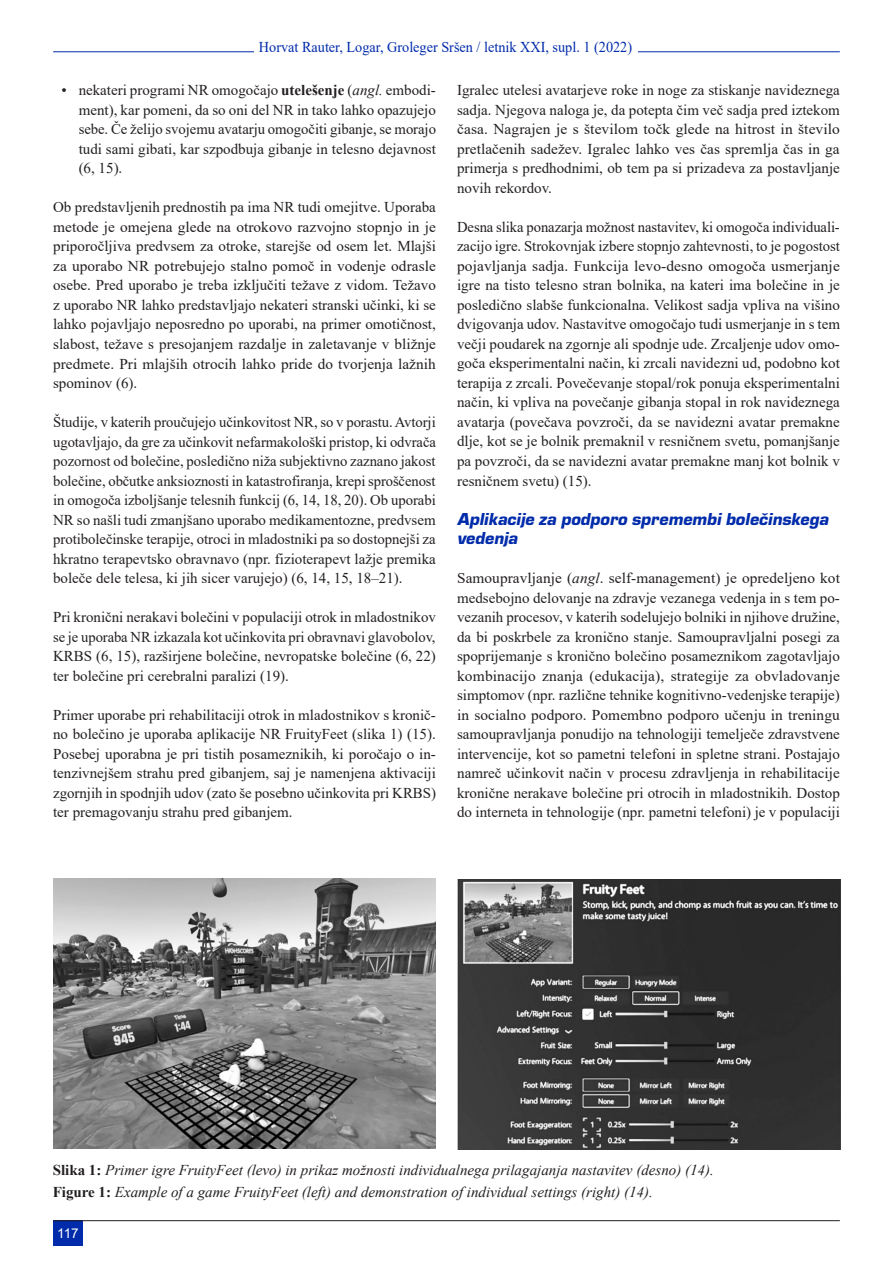
<style>
.page{position:relative;width:893px;height:1263px;background:#fff}
.page>*{position:absolute;margin:0;border:0;box-sizing:border-box;transform-origin:0 0}
.t1{font:italic 18px/19.5px "Eurostile TEE Blac";color:#002baa}
.t2{font:15px/19.5px "Times New Roman";color:#231f20;text-align:justify}
.t3{font:italic 15px/22.2px "Times New Roman";color:#231f20}
.t4{font:15px "Times New Roman";color:#002baa;scale:.95 1}
.t5{font:13.5px "Arial";color:#fff}
.s1{font-weight:700}
.s2{font-style:italic}
.s3{font-weight:700;font-style:normal}
</style>
<div class="page">
<img style="left:53px;top:878px;width:382px;height:270px">
<img style="left:458px;top:880px;width:382px;height:270px">
<hr style="left:53px;top:52px;width:787px;height:1px;background:#002baa">
<div style="left:254px;top:31px;width:383px;height:26px;background:#fff"></div>
<div style="left:53px;top:1220px;width:30px;height:26px;background:#002baa"></div>
<hr style="left:53px;top:1220px;width:787px;height:1px;background:#231f20">
<p class="t4" style="left:259px;top:37px;width:394px">Horvat Rauter, Logar, Groleger Sršen / letnik XXI, supl. 1 (2022)</p>
<p class="t2" style="left:79px;top:80px;width:359px;text-indent:-17px">• nekateri programi NR omogočajo <span class="s1">utelešenje</span> (<span class="s2">angl.</span> embodi&shy;ment), kar pomeni, da so oni del NR in tako lahko opazujejo sebe. Če želijo svojemu avatarju omogočiti gibanje, se morajo tudi sami gibati, kar szpodbuja gibanje in telesno dejavnost (6, 15).</p>
<p class="t2" style="left:53px;top:197px;width:384px">Ob predstavljenih prednostih pa ima NR tudi omejitve. Uporaba metode je omejena glede na otrokovo razvojno stopnjo in je priporočljiva predvsem za otroke, starejše od osem let. Mlajši za uporabo NR potrebujejo stalno pomoč in vodenje odrasle osebe. Pred uporabo je treba izključiti težave z vidom. Težavo z uporabo NR lahko predstavljajo nekateri stranski učinki, ki se lahko pojavljajo neposredno po uporabi, na primer omotičnost, slabost, težave s presojanjem razdalje in zaletavanje v bližnje predmete. Pri mlajših otrocih lahko pride do tvorjenja lažnih spominov (6).</p>
<p class="t2" style="left:53px;top:412px;width:384px">Študije, v katerih proučujejo učinkovitost NR, so v porastu. Avtorji ugotavljajo, da gre za učinkovit nefarmakološki pristop, ki odvrača pozornost od bolečine, posledično niža subjektivno zaznano jakost bolečine, občutke anksioznosti in katastrofiranja, krepi sproščenost in omogoča izboljšanje telesnih funkcij (6, 14, 18, 20). Ob uporabi NR so našli tudi zmanjšano uporabo medikamentozne, predvsem protibolečinske terapije, otroci in mladostniki pa so dostopnejši za hkratno terapevtsko obravnavo (npr. fizioterapevt lažje premika boleče dele telesa, ki jih sicer varujejo) (6, 14, 15, 18–21).</p>
<p class="t2" style="left:53px;top:607px;width:384px">Pri kronični nerakavi bolečini v populaciji otrok in mladostnikov se je uporaba NR izkazala kot učinkovita pri obravnavi glavobolov, KRBS (6, 15), razširjene bolečine, nevropatske bolečine (6, 22) ter bolečine pri cerebralni paralizi (19).</p>
<p class="t2" style="left:53px;top:704px;width:384px">Primer uporabe pri rehabilitaciji otrok in mladostnikov s kronič&shy;no bolečino je uporaba aplikacije NR FruityFeet (slika 1) (15).<br>Posebej uporabna je pri tistih posameznikih, ki poročajo o in&shy;tenzivnejšem strahu pred gibanjem, saj je namenjena aktivaciji zgornjih in spodnjih udov (zato še posebno učinkovita pri KRBS) ter premagovanju strahu pred gibanjem.</p>
<p class="t2" style="left:457px;top:80px;width:384px">Igralec utelesi avatarjeve roke in noge za stiskanje navideznega sadja. Njegova naloga je, da potepta čim več sadja pred iztekom časa. Nagrajen je s številom točk glede na hitrost in število pretlačenih sadežev. Igralec lahko ves čas spremlja čas in ga primerja s predhodnimi, ob tem pa si prizadeva za postavljanje novih rekordov.</p>
<p class="t2" style="left:457px;top:217px;width:384px">Desna slika ponazarja možnost nastavitev, ki omogoča individuali&shy;zacijo igre. Strokovnjak izbere stopnjo zahtevnosti, to je pogostost pojavljanja sadja. Funkcija levo-desno omogoča usmerjanje igre na tisto telesno stran bolnika, na kateri ima bolečine in je posledično slabše funkcionalna. Velikost sadja vpliva na višino dvigovanja udov. Nastavitve omogočajo tudi usmerjanje in s tem večji poudarek na zgornje ali spodnje ude. Zrcaljenje udov omo&shy;goča eksperimentalni način, ki zrcali navidezni ud, podobno kot terapija z zrcali. Povečevanje stopal/rok ponuja eksperimentalni način, ki vpliva na povečanje gibanja stopal in rok navideznega avatarja (povečava povzroči, da se navidezni avatar premakne dlje, kot se je bolnik premaknil v resničnem svetu, pomanjšanje pa povzroči, da se navidezni avatar premakne manj kot bolnik v resničnem svetu) (15).</p>
<p class="t1" style="left:457px;top:509px;width:377px">Aplikacije za podporo spremembibolečinskega vedenja</p>
<p class="t2" style="left:457px;top:568px;width:384px">Samoupravljanje (<span class="s2">angl</span>. self-management) je opredeljeno kot medsebojno delovanje na zdravje vezanega vedenja in s tem po&shy;vezanih procesov, v katerih sodelujejo bolniki in njihove družine, da bi poskrbele za kronično stanje. Samoupravljalni posegi za spoprijemanje s kronično bolečino posameznikom zagotavljajo kombinacijo znanja (edukacija), strategije za obvladovanje simptomov (npr. različne tehnike kognitivno-vedenjske terapije) in socialno podporo. Pomembno podporo učenju in treningu samoupravljanja ponudijo na tehnologiji temelječe zdravstvene intervencije, kot so pametni telefoni in spletne strani. Postajajo namreč učinkovit način v procesu zdravljenja in rehabilitacije kronične nerakave bolečine pri otrocih in mladostnikih. Dostop do interneta in tehnologije (npr. pametni telefoni) je v populaciji</p>
<p class="t3" style="left:53px;top:1158px;width:663px"><span class="s3">Slika 1:</span> Primer igre FruityFeet (levo) in prikaz možnosti individualnega prilagajanja nastavitev (desno) (14).<br><span class="s3">Figure 1:</span> Example of a game FruityFeet (left) and demonstration of individual settings (right) (14).</p>
<p class="t5" style="left:57px;top:1224px;width:23px">117</p>
</div>
